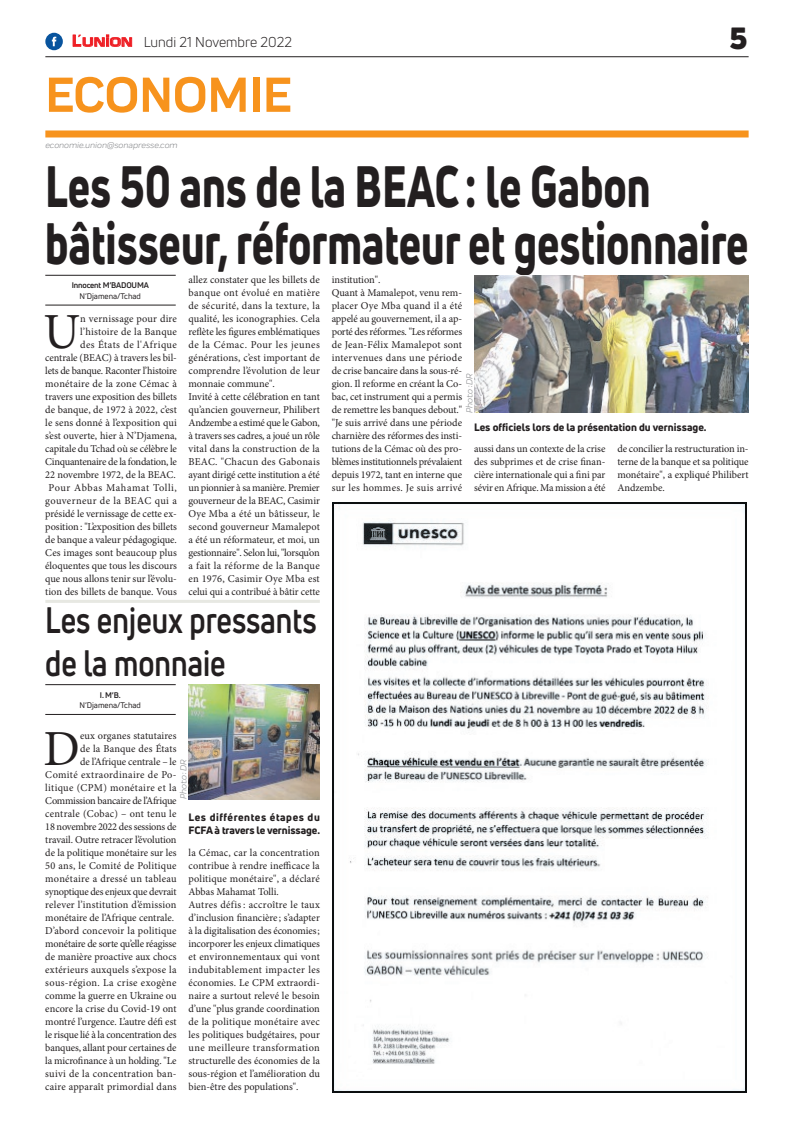
<style>
.page{position:relative;width:794px;height:1129px;background:#fff}
.page>*{position:absolute;margin:0;border:0;box-sizing:border-box;transform-origin:0 0}
.t1{font:800 57px/57px "Uni Neue";color:#231f20;scale:.74 1}
.t2{font:700 51px "Praktika";color:#f7931d}
.t3{font:50.5px "Minion Pro";color:#231f20}
.t4{font:700 36px/43.2px "Uni Neue";color:#231f20;scale:.82 1}
.t5{font:900 30px "Uni Neue";color:#231f20}
.t6{font:14px "Uni Neue";color:#231f20}
.t7{font:10.5px/13px "Minion Pro";color:#231f20}
.t8{font:800 10.5px/12.6px "Uni Neue";color:#231f20}
.t9{font:italic 9px "Praktika";color:#818386}
.t10{font:8px "Uni Neue";color:#231f20}
.t11{font:700 8px "Uni Neue";letter-spacing:-.02em;color:#231f20}
.s1{font-family:"Eurostile";font-weight:600;font-size:15px;color:#ee1d23}
.s2{font-family:"Eurostile";font-weight:600;font-size:11.4px;color:#ee1d23}
</style>
<div class="page">
<div style="left:45px;top:130px;width:703px;height:7px;background:#f7931d"></div>
<hr style="left:45px;top:56px;width:703px;height:1px;background:#231f20">
<svg style="left:72px;top:34px;width:60px;height:13px"></svg>
<div style="left:45px;top:33px;width:18px;height:17px;background:#08549e;border-radius:50%"></div>
<svg style="left:52px;top:37px;width:4px;height:9px"></svg>
<img style="left:333px;top:502px;width:414px;height:589px">
<hr style="left:45px;top:304px;width:131px;height:1px;background:#231f20">
<hr style="left:45px;top:275px;width:131px;height:1px;background:#231f20">
<hr style="left:45px;top:713px;width:131px;height:1px;background:#231f20">
<hr style="left:45px;top:684px;width:131px;height:1px;background:#231f20">
<img style="left:474px;top:275px;width:274px;height:138px">
<img style="left:189px;top:684px;width:131px;height:115px">
<hr style="left:45px;top:599px;width:275px;height:3px;background:#e7e8e2">
<h3 class="t6" style="left:72px;top:33px;width:221px"><span class="s1">L</span><span class="s2">UNION</span> Lundi 21 Novembre 2022</h3>
<h2 class="t2" style="left:45px;top:54px;width:248px">ECONOMIE</h2>
<p class="t9" style="left:45px;top:139px;width:134px">economie.union@sonapresse.com</p>
<h3 class="t5" style="left:729px;top:17px;width:19px">5</h3>
<h1 class="t1" style="left:45px;top:157px;width:952px">Les 50 ans de la BEAC: le Gabon bâtisseur, réformateur et gestionnaire</h1>
<p class="t11" style="left:72px;top:280px;width:79px">Innocent M’BADOUMA</p>
<p class="t10" style="left:79px;top:291px;width:63px">N’Djamena/Tchad</p>
<p class="t7" style="left:188px;top:273px;width:133px">allez constater que les billets de banque ont évolué en matière de sécurité, dans la texture, la qualité, les iconographies. Cela reflète les figures emblématiques de la Cémac. Pour les jeunes générations, c’est important de comprendre l’évolution de leur monnaie commune".<br>Invité à cette célébration en tant qu’ancien gouverneur, Philibert<br>Andzembe a estimé que le Gabon, à travers ses cadres, a joué un rôle vital dans la construction de la<br>BEAC. "Chacun des Gabonais ayant dirigé cette institution a été un pionnier à sa manière. Premier gouverneur de la BEAC, Casimir<br>Oye Mba a été un bâtisseur, le second gouverneur Mamalepot a été un réformateur, et moi, un gestionnaire". Selon lui, "lorsqu’on a fait la réforme de la Banque en 1976, Casimir Oye Mba est celui qui a contribué à bâtir cette</p>
<p class="t7" style="left:332px;top:273px;width:132px">institution".<br>Quant à Mamalepot, venu rem&shy;placer Oye Mba quand il a été appelé au gouvernement, il a ap&shy;porté des réformes. "Les réformes de Jean-Félix Mamalepot sont intervenues dans une période de crise bancaire dans la sous-ré&shy;gion. Il reforme en créant la Co&shy;bac, cet instrument qui a permis de remettre les banques debout." "Je suis arrivé dans une période charnière des réformes des insti&shy;tutions de la Cémac où des pro&shy;blèmes institutionnels prévalaient depuis 1972, tant en interne que sur les hommes. Je suis arrivé</p>
<p class="t7" style="left:45px;top:312px;width:133px;text-align:right">n vernissage pour dire l’histoire de la Banque<br>des États de l'Afrique<br>centrale (BEAC) à travers les bil&shy;lets de banque. Raconter l’histoire monétaire de la zone Cémac à travers une exposition des billets de banque, de 1972 à 2022, c’est le sens donné à l’exposition qui s’est ouverte, hier à N’Djamena, capitale du Tchad où se célèbre le<br>Cinquantenaire de la fondation, le<br>22 novembre 1972, de la BEAC.<br>Pour Abbas Mahamat Tolli, gouverneur de la BEAC qui a présidé le vernissage de cette ex&shy;position: "L’exposition des billets de banque a valeur pédagogique.<br>Ces images sont beaucoup plus éloquentes que tous les discours que nous allons tenir sur l’évolu&shy;tion des billets de banque. Vous</p>
<h3 class="t3" style="left:44px;top:298px;width:38px">U</h3>
<p class="t9" style="left:463px;top:413px;width:41px;rotate:-90deg">Photo : DR</p>
<p class="t8" style="left:474px;top:420px;width:234px">Les officiels lors de la présentation du vernissage.</p>
<p class="t7" style="left:474px;top:442px;width:133px;text-align:justify">aussi dans un contexte de la crise des subprimes et de crise finan&shy;cière internationale qui a fini par sévir en Afrique. Ma mission a été</p>
<p class="t7" style="left:617px;top:442px;width:133px;text-align:justify">de concilier la restructuration in&shy;terne de la banque et sa politique monétaire", a expliqué Philibert Andzembe.</p>
<h3 class="t4" style="left:45px;top:598px;width:332px">Les enjeux pressants de la monnaie</h3>
<p class="t11" style="left:100px;top:689px;width:22px">I. M’B.</p>
<p class="t10" style="left:79px;top:700px;width:63px">N’Djamena/Tchad</p>
<h3 class="t3" style="left:44px;top:714px;width:38px">D</h3>
<p class="t7" style="left:45px;top:728px;width:133px;text-align:right">eux organes statutaires<br>de la Banque des États<br>de l’Afrique centrale – le<br>Comité extraordinaire de Po&shy;litique (CPM) monétaire et la<br>Commission bancaire de l’Afrique centrale (Cobac) – ont tenu le<br>18 novembre 2022 des sessions de travail. Outre retracer l’évolution de la politique monétaire sur les<br>50 ans, le Comité de Politique monétaire a dressé un tableau synoptique des enjeux que devrait relever l’institution d’émission monétaire de l’Afrique centrale.<br>D’abord concevoir la politique monétaire de sorte qu’elle réagisse de manière proactive aux chocs extérieurs auxquels s’expose la sous-région. La crise exogène comme la guerre en Ukraine ou encore la crise du Covid-19 ont montré l’urgence. L’autre défi est le risque lié à la concentration des banques, allant pour certaines de la microfinance à un holding. "Le suivi de la concentration ban&shy;caire apparaît primordial dans</p>
<p class="t9" style="left:177px;top:799px;width:41px;rotate:-90deg">Photo : DR</p>
<p class="t8" style="left:189px;top:810px;width:133px">Les différentes étapes du<br>FCFA à travers le vernissage.</p>
<p class="t7" style="left:189px;top:845px;width:133px">la Cémac, car la concentration contribue à rendre inefficace la politique monétaire", a déclaré<br>Abbas Mahamat Tolli.<br>Autres défis : accroître le taux d’inclusion financière ; s’adapter à la digitalisation des économies; incorporer les enjeux climatiques et environnementaux qui vont indubitablement impacter les économies. Le CPM extraordi&shy;naire a surtout relevé le besoin d’une "plus grande coordination de la politique monétaire avec les politiques budgétaires, pour une meilleure transformation structurelle des économies de la sous-région et l’amélioration du bien-être des populations".</p>
</div>
